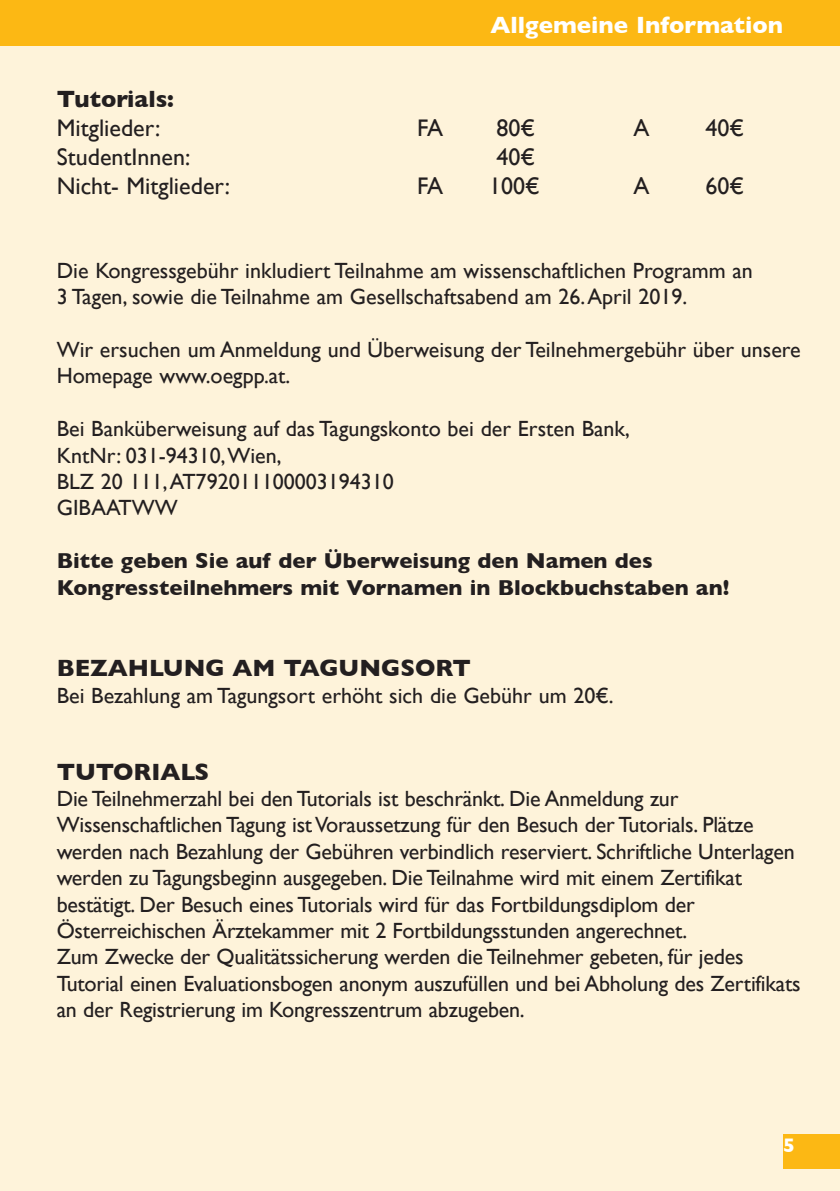
<style>
.page{position:relative;width:840px;height:1191px;background:#fff}
.page>*{position:absolute;margin:0;border:0;box-sizing:border-box;transform-origin:0 0}
.t1{font:24px "Gill Sans";color:#231f20}
.t2{font:700 24px "Gill Sans";color:#231f20}
.t3{font:700 24px "Gill Sans";color:#fff}
.t4{font:22px/26.4px "Gill Sans";letter-spacing:-.01em;color:#231f20}
.t5{font:700 22px/26.4px "Gill Sans";color:#231f20}
.t6{font:700 20px "Helvetica";color:#fff}
.t7{font:700 20px "Gill Sans";color:#fff}
</style>
<div class="page">
<div style="left:0;top:0;width:839px;height:1191px;background:#fef3da"></div>
<div style="left:782px;top:1134px;width:57px;height:34px;background:#fcb814"></div>
<div style="left:0;top:0;width:839px;height:45px;background:#fcb814"></div>
<p class="t3" style="left:490px;top:6px;width:294px">Allgemeine Information</p>
<p class="t2" style="left:57px;top:80px;width:119px">Tutorials:</p>
<p class="t1" style="left:57px;top:114px;width:105px">Mitglieder:</p>
<p class="t1" style="left:417px;top:114px;width:28px">FA</p>
<p class="t1" style="left:496px;top:114px;width:40px">80€</p>
<p class="t1" style="left:633px;top:114px;width:18px">A</p>
<p class="t1" style="left:705px;top:114px;width:40px">40€</p>
<p class="t1" style="left:57px;top:143px;width:135px">StudentInnen:</p>
<p class="t1" style="left:496px;top:143px;width:40px">40€</p>
<p class="t1" style="left:57px;top:171px;width:175px">Nicht- Mitglieder:</p>
<p class="t1" style="left:417px;top:171px;width:28px">FA</p>
<p class="t1" style="left:489px;top:171px;width:52px">100€</p>
<p class="t1" style="left:633px;top:171px;width:18px">A</p>
<p class="t1" style="left:705px;top:171px;width:40px">60€</p>
<p class="t4" style="left:57px;top:257px;width:697px">Die Kongressgebühr inkludiert Teilnahme am wissenschaftlichen Programm an</p>
<p class="t4" style="left:57px;top:283px;width:631px">3 Tagen, sowie die Teilnahme am Gesellschaftsabend am 26. April 2019.</p>
<p class="t4" style="left:57px;top:336px;width:745px">Wir ersuchen um Anmeldung und Überweisung der Teilnehmergebühr über unsere<br>Homepage www.oegpp.at.</p>
<p class="t4" style="left:57px;top:415px;width:574px">Bei Banküberweisung auf das Tagungskonto bei der Ersten Bank,</p>
<p class="t4" style="left:57px;top:442px;width:226px">KntNr: 031-94310, Wien,</p>
<p class="t4" style="left:57px;top:468px;width:338px">BLZ 20 111, AT792011100003194310</p>
<p class="t4" style="left:57px;top:494px;width:122px">GIBAATWW</p>
<p class="t5" style="left:57px;top:547px;width:673px">Bitte geben Sie auf der Überweisung den Namen des<br>Kongressteilnehmers mit Vornamen in Blockbuchstaben an!</p>
<p class="t2" style="left:57px;top:649px;width:415px">BEZAHLUNG AM TAGUNGSORT</p>
<p class="t4" style="left:57px;top:682px;width:558px">Bei Bezahlung am Tagungsort erhöht sich die Gebühr um 20€.</p>
<p class="t2" style="left:57px;top:752px;width:154px">TUTORIALS</p>
<p class="t4" style="left:57px;top:785px;width:698px">Die Teilnehmerzahl bei den Tutorials ist beschränkt. Die Anmeldung zur<br>Wissenschaftlichen Tagung ist Voraussetzung für den Besuch der Tutorials. Plätze</p>
<p class="t4" style="left:57px;top:838px;width:739px">werden nach Bezahlung der Gebühren verbindlich reserviert. Schriftliche Unterlagen werden zu Tagungsbeginn ausgegeben. Die Teilnahme wird mit einem Zertifikat</p>
<p class="t4" style="left:57px;top:890px;width:639px">bestätigt. Der Besuch eines Tutorials wird für das Fortbildungsdiplom der<br>Österreichischen Ärztekammer mit 2 Fortbildungsstunden angerechnet.</p>
<p class="t4" style="left:57px;top:943px;width:745px">Zum Zwecke der Qualitätssicherung werden die Teilnehmer gebeten, für jedes<br>Tutorial einen Evaluationsbogen anonym auszufüllen und bei Abholung des Zertifikats an der Registrierung im Kongresszentrum abzugeben.</p>
<p class="t6" style="left:782px;top:1126px;width:13px">5</p>
<p class="t7" style="left:782px;top:1129px;width:13px">5</p>
</div>
